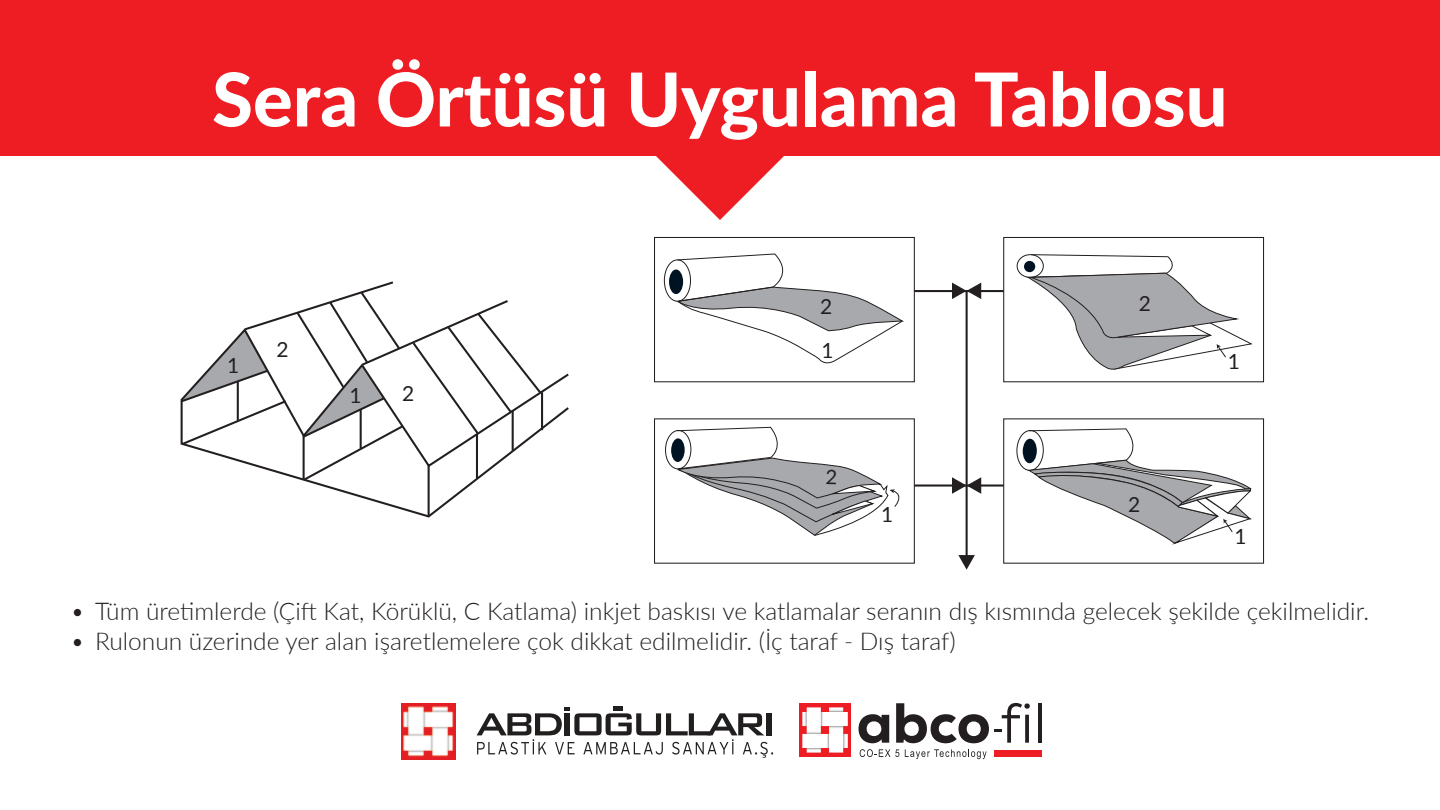
<style>
.page{position:relative;width:1440px;height:810px;background:#fff}
.page>*{position:absolute;margin:0;border:0;box-sizing:border-box;transform-origin:0 0}
.t1{font:800 74.25px "Lato";color:#fff}
.t2{font:300 24.53px "Lato";color:#231f20}
.t3{font:20.92px "Lato";color:#231f20}
</style>
<div class="page">
<div style="left:0;top:0;width:1440px;height:156px;background:#ee1d23"></div>
<svg style="left:656px;top:156px;width:128px;height:64px"></svg>
<svg style="left:859px;top:714px;width:30px;height:29px"></svg>
<svg style="left:896px;top:703px;width:93px;height:40px"></svg>
<img style="left:800px;top:703px;width:51px;height:54px">
<svg style="left:860px;top:749px;width:39px;height:8px"></svg>
<svg style="left:905px;top:749px;width:82px;height:10px"></svg>
<hr style="left:1038px;top:703px;width:4px;height:40px;background:#231f20">
<svg style="left:995px;top:703px;width:35px;height:40px"></svg>
<div style="left:995px;top:750px;width:47px;height:7px;background:#ee1d23"></div>
<hr style="left:613px;top:707px;width:10px;height:4px;background:#211e1e">
<svg style="left:477px;top:708px;width:296px;height:50px"></svg>
<img style="left:401px;top:703px;width:54px;height:56px">
<svg style="left:308px;top:373px;width:261px;height:145px"></svg>
<hr style="left:428px;top:465px;width:2px;height:51px;background:#231f20">
<svg style="left:180px;top:281px;width:363px;height:201px"></svg>
<div style="left:664px;top:260px;width:27px;height:41px;border:1px solid #231f20;border-radius:50%"></div>
<div style="left:669px;top:270px;width:14px;height:24px;background:#001323;border-radius:50%"></div>
<svg style="left:677px;top:253px;width:226px;height:111px"></svg>
<div style="left:1017px;top:254px;width:27px;height:24px;border:1px solid #231f20;border-radius:50%"></div>
<div style="left:1024px;top:261px;width:11px;height:11px;background:#001323;border-radius:50%"></div>
<svg style="left:1028px;top:254px;width:225px;height:116px"></svg>
<svg style="left:1017px;top:428px;width:235px;height:117px"></svg>
<div style="left:654px;top:237px;width:261px;height:145px;border:1px solid #231f20"></div>
<div style="left:654px;top:418px;width:261px;height:146px;border:1px solid #231f20"></div>
<div style="left:1003px;top:237px;width:261px;height:145px;border:1px solid #231f20"></div>
<div style="left:1003px;top:418px;width:261px;height:146px;border:1px solid #231f20"></div>
<hr style="left:914px;top:290px;width:90px;height:2px;background:#231f20">
<hr style="left:914px;top:484px;width:90px;height:3px;background:#231f20">
<hr style="left:966px;top:291px;width:2px;height:266px;background:#231f20">
<svg style="left:952px;top:283px;width:29px;height:16px"></svg>
<svg style="left:952px;top:477px;width:29px;height:17px"></svg>
<svg style="left:958px;top:555px;width:17px;height:15px"></svg>
<svg style="left:665px;top:427px;width:235px;height:109px"></svg>
<p class="t1" style="left:212px;top:44px;width:1017px">Sera Örtüsü Uygulama Tablosu</p>
<p class="t3" style="left:227px;top:350px;width:14px">1</p>
<p class="t3" style="left:277px;top:334px;width:14px">2</p>
<p class="t3" style="left:350px;top:381px;width:14px">1</p>
<p class="t3" style="left:402px;top:378px;width:14px">2</p>
<p class="t3" style="left:820px;top:291px;width:14px">2</p>
<p class="t3" style="left:821px;top:335px;width:14px">1</p>
<p class="t3" style="left:881px;top:499px;width:14px">1</p>
<p class="t3" style="left:1139px;top:288px;width:14px">2</p>
<p class="t3" style="left:1128px;top:490px;width:14px">2</p>
<p class="t3" style="left:1228px;top:347px;width:14px">1</p>
<p class="t3" style="left:1235px;top:521px;width:14px">1</p>
<p class="t2" style="left:71px;top:595px;width:1300px">• Tüm üretimlerde (Çift Kat, Körüklü, C Katlama) inkjet baskısı ve katlamalar seranın dış kısmında gelecek şekilde çekilmelidir.</p>
<p class="t2" style="left:71px;top:624px;width:887px">• Rulonun üzerinde yer alan işaretlemelere çok dikkat edilmelidir. (İç taraf - Dış taraf)</p>
</div>
